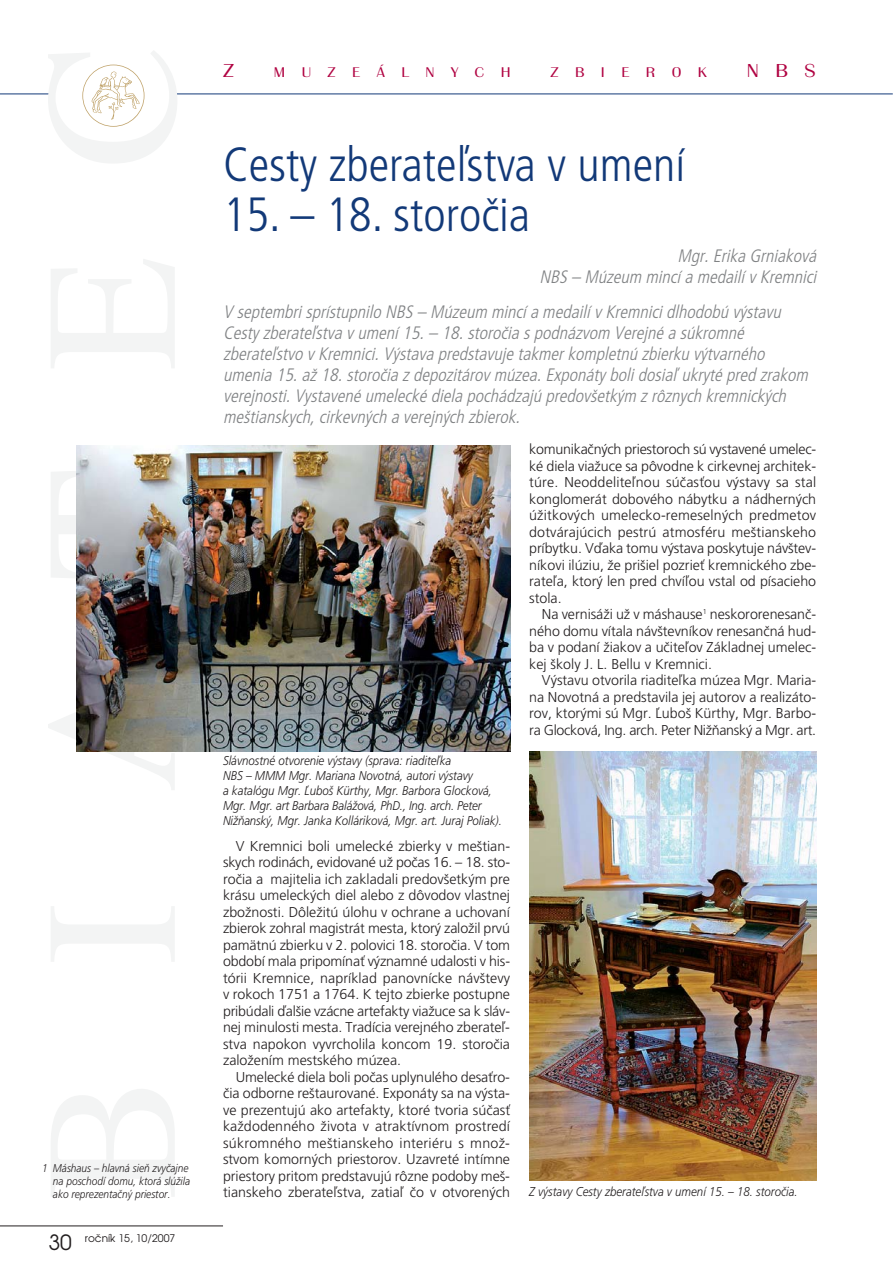
<style>
.page{position:relative;width:893px;height:1276px;background:#fff}
.page>*{position:absolute;margin:0;border:0;box-sizing:border-box;transform-origin:0 0}
.t1{font:300 48px "Frutiger Cond CE";color:#123978}
.t2{font:300 19.5px "Britannic TCE";color:#b00241;scale:1.2 1}
.t3{font:italic 300 18px/21px "Frutiger Cond CE";color:#808284;text-align:right}
.t4{font:300 14.7px "Britannic TCE";letter-spacing:.935em;color:#b00241;scale:1.2 1}
.t5{font:300 14.25px/16.5px "Frutiger CE";color:#231f20;text-align:justify}
.t6{font:italic 300 12.75px/15px "Frutiger CE";color:#231f20;scale:.9 1}
.t7{font:italic 300 11.25px/12.8px "Frutiger CE";color:#231f20;scale:.9 1}
.t8{font:10.5px "Avant Garde CE";color:#231f20}
.s1{font-size:21px}
</style>
<div class="page">
<hr style="left:0;top:94px;width:893px;height:1px;background:#123978">
<div style="left:53px;top:85px;width:119px;height:17px;background:#fff;border-radius:50%"></div>
<svg style="left:82px;top:65px;width:62px;height:62px"></svg>
<hr style="left:0;top:1225px;width:223px;height:1px;background:#231f20">
<img style="left:76px;top:446px;width:434px;height:305px">
<img style="left:529px;top:752px;width:287px;height:429px">
<p class="t7" style="left:53px;top:1162px;width:154px;text-indent:-11px">1 Máshaus – hlavná sieÀ zvyãajne na poschodí domu, ktorá slúÏila ako reprezentaãn˘ priestor.</p>
<p class="t8" style="left:49px;top:1233px;width:128px"><span class="s1">30</span> roãník 15, 10/2007</p>
<h2 class="t2" style="left:223px;top:63px;width:11px">Z</h2>
<p class="t4" style="left:274px;top:66px;width:199px">MUZEÁLNYCH</p>
<p class="t4" style="left:550px;top:66px;width:132px">ZBIEROK</p>
<h2 class="t2" style="left:747px;top:63px;width:59px">NBS</h2>
<h1 class="t1" style="left:223px;top:146px;width:464px">Cesty zberateºstva v umení</h1>
<h1 class="t1" style="left:223px;top:196px;width:309px">15. – 18. storoãia</h1>
<p class="t3" style="left:540px;top:247px;width:282px">Mgr.Erika Grniaková<br>NBS – Múzeum mincí a medailí v Kremnici</p>
<p class="t3" style="left:223px;top:303px;width:590px;text-align:left">V septembrisprístupnilo NBS – Múzeum mincí a medailí v Kremnicidlhodobú v˘stavu Cestyzberateºstva v umení 15.– 18.storoãia s podnázvom Verejné a súkromné zberateºstvo v Kremnici.V˘stava predstavuje takmerkompletnú zbierku v˘tvarného umenia 15.aÏ18.storoãia z depozitárov múzea.Exponátybolidosiaº ukryté pred zrakom verej nosti.Vystavené umelecké diela pochádzaj ú predov‰etk˘m z rôznych kremnick˘ch me‰tianskych,cirkevn˘ch a verejn˘ch zbierok.</p>
<p class="t6" style="left:223px;top:754px;width:311px">Slávnostné otvorenie v˘stavy (sprava: riaditeºka<br>NBS – MMM Mgr. Mariana Novotná, autori v˘stavy<br>a katalógu Mgr. ªubo‰ Kürthy, Mgr. Barbora Glocková, Mgr. Mgr. art Barbara BaláÏová, PhD., Ing. arch. Peter NiÏÀansk˘, Mgr. Janka Kolláriková, Mgr. art. Juraj Poliak).</p>
<p class="t5" style="left:223px;top:838px;width:289px;text-indent:13px">V Kremnici boli umelecké zbierky v me‰tian&shy;skych rodinách, evidované uÏ poãas 16. – 18. sto&shy;roãia a majitelia ich zakladali predov‰etk˘m pre krásu umeleck˘ch diel alebo z dôvodov vlastnej zboÏnosti. DôleÏitú úlohu v ochrane a uchovaní zbierok zohral magistrát mesta, ktor˘ zaloÏil prvú pamätnú zbierku v 2. polovici 18. storoãia. V tom období mala pripomínaÈ v˘znamné udalosti v his&shy;tórii Kremnice, napríklad panovnícke náv‰tevy v rokoch 1751 a 1764. K tejto zbierke postupne pribúdali ìal‰ie vzácne artefakty viaÏuce sa k sláv&shy;nej minulosti mesta. Tradícia verejného zberateº&shy;stva napokon vyvrcholila koncom 19. storoãia zaloÏením mestského múzea.</p>
<p class="t5" style="left:223px;top:1069px;width:289px;text-indent:13px">Umelecké diela boli poãas uplynulého desaÈro&shy;ãia odborne re‰taurované. Exponáty sa na v˘sta&shy;ve prezentujú ako artefakty, ktoré tvoria súãasÈ kaÏdodenného Ïivota v atraktívnom prostredí súkromného me‰tianskeho interiéru s mnoÏ&shy;stvom komorn˘ch priestorov. Uzavreté intímne priestory pritom predstavujú rôzne podoby me‰- tianskeho zberateºstva, zatiaº ão v otvoren˘ch</p>
<p class="t5" style="left:529px;top:442px;width:289px">komunikaãn˘ch priestoroch sú vystavené umelec&shy;ké diela viaÏuce sa pôvodne k cirkevnej architek&shy;túre. Neoddeliteºnou súãasÈou v˘stavy sa stal konglomerát dobového nábytku a nádhern˘ch úÏitkov˘ch umelecko-remeseln˘ch predmetov dotvárajúcich pestrú atmosféru me‰tianskeho príbytku. Vìaka tomu v˘stava poskytuje náv‰tev&shy;níkovi ilúziu, Ïe pri‰iel pozrieÈ kremnického zbe&shy;rateºa, ktor˘ len pred chvíºou vstal od písacieho stola.</p>
<p class="t5" style="left:529px;top:607px;width:289px;text-indent:13px">Na vernisáÏi uÏ v máshause<sup>1</sup> neskororenesanã&shy;ného domu vítala náv‰tevníkov renesanãná hud&shy;ba v podaní Ïiakov a uãiteºov Základnej umelec&shy;kej ‰koly J. L. Bellu v Kremnici.</p>
<p class="t5" style="left:529px;top:673px;width:289px;text-indent:13px">V˘stavu otvorila riaditeºka múzea Mgr. Maria&shy;na Novotná a predstavila jej autorov a realizáto&shy;rov, ktor˘mi sú Mgr. ªubo‰ Kürthy, Mgr. Barbo&shy;ra Glocková, Ing. arch. Peter NiÏÀansk˘ a Mgr. art.</p>
<p class="t6" style="left:529px;top:1184px;width:300px">Z v˘stavy Cesty zberateºstva v umení 15. – 18. storoãia.</p>
</div>
